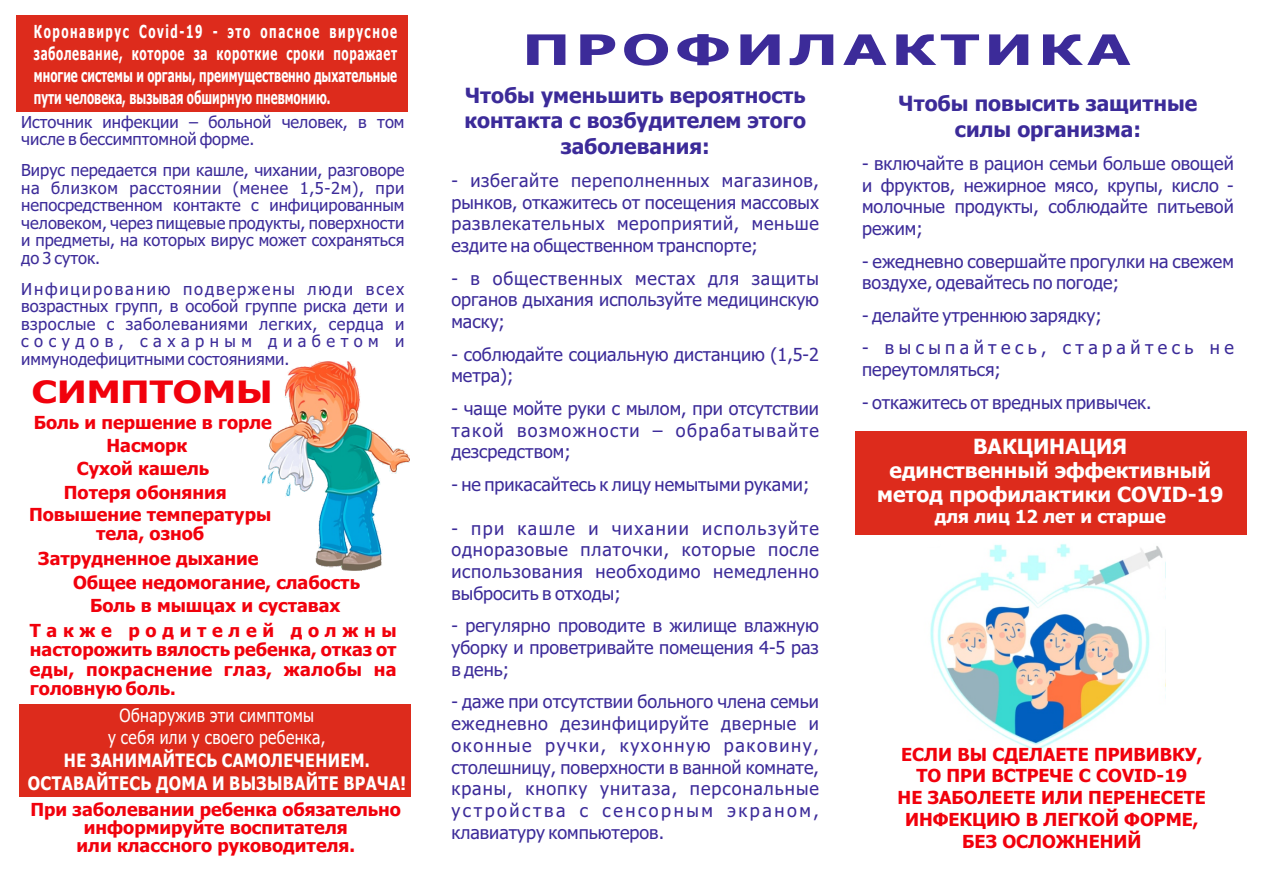
<style>
.page{position:relative;width:1263px;height:893px;background:#fff}
.page>*{position:absolute;margin:0;border:0;box-sizing:border-box;transform-origin:0 0}
.t1{font:700 42px "Tahoma";letter-spacing:.09em;color:#3c2b99;scale:1.48 1}
.t2{font:700 30.9px "Tahoma";color:#f1010c;scale:1.23 1}
.t3{font:700 21px/25.3px "Tahoma";color:#3c2b99;text-align:center}
.t4{font:700 21px/24.2px "Tahoma";color:#fff;text-align:center}
.t5{font:700 18.75px "Tahoma";letter-spacing:.025em;color:#fff;scale:.86 1}
.t6{font:18.45px/22.6px "Tahoma";letter-spacing:.025em;color:#fff;text-align:center;scale:.86 1}
.t7{font:700 18.45px "Tahoma";letter-spacing:.025em;color:#fff;scale:.86 1}
.t8{font:18px/21.8px "Tahoma";color:#3c2b99;text-align:justify}
.t9{font:700 18px/21.8px "Tahoma";color:#f1010c;text-align:center}
.t10{font:700 18px/21.8px "Tahoma";color:#fff;text-align:justify;scale:.65 1}
.t11{font:18px/21.8px "Tahoma";letter-spacing:.245em;color:#3c2b99}
.t12{font:700 18px "Tahoma";color:#fff}
.t13{font:16.5px/17.5px "Tahoma";color:#3c2b99;text-align:justify}
</style>
<div class="page">
<div style="left:16px;top:15px;width:392px;height:97px;background:#dd2b1c"></div>
<div style="left:19px;top:704px;width:392px;height:93px;background:#dd2b1c"></div>
<img style="left:263px;top:361px;width:146px;height:209px">
<div style="left:855px;top:431px;width:391px;height:103px;background:#dd2b1c"></div>
<img style="left:930px;top:544px;width:236px;height:209px">
<p class="t10" style="left:34px;top:23px;width:560px">Коронавирус Covid-19 - это опасное вирусное заболевание, которое за короткие сроки поражает многие системы и органы, преимущественно дыхательные пути человека, вызывая обширную пневмонию.</p>
<p class="t13" style="left:21px;top:114px;width:385px">Источник инфекции – больной человек, в том числе в бессимптомной форме.</p>
<p class="t13" style="left:21px;top:163px;width:385px">Вирус передается при кашле, чихании, разговоре на близком расстоянии (менее 1,5-2м), при непосредственном контакте с инфицированным человеком, через пищевые продукты, поверхности и предметы, на которых вирус может сохраняться до 3 суток.</p>
<p class="t13" style="left:21px;top:281px;width:385px">Инфицированию подвержены люди всех возрастных групп, в особой группе риска дети и взрослые с заболеваниями легких, сердца и сосудов, сахарным диабетом и иммунодефицитными состояниями.</p>
<h2 class="t2" style="left:32px;top:379px;width:197px">СИМПТОМЫ</h2>
<p class="t9" style="left:34px;top:413px;width:240px">Боль и першение в горле</p>
<p class="t9" style="left:106px;top:436px;width:82px">Насморк</p>
<p class="t9" style="left:77px;top:459px;width:134px">Сухой кашель</p>
<p class="t9" style="left:64px;top:483px;width:165px">Потеря обоняния</p>
<p class="t9" style="left:29px;top:506px;width:244px;line-height:19px">Повышение температуры тела, озноб</p>
<p class="t9" style="left:38px;top:549px;width:222px">Затрудненное дыхание</p>
<p class="t9" style="left:90px;top:596px;width:252px">Боль в мышцах и суставах</p>
<p class="t9" style="left:73px;top:573px;width:288px">Общее недомогание, слабость</p>
<p class="t9" style="left:30px;top:622px;width:368px;line-height:19.4px;text-align:justify">Также родителей должны насторожить вялость ребенка, отказ от еды, покраснение глаз, жалобы на головную боль.</p>
<p class="t6" style="left:108px;top:705px;width:254px">Обнаружив эти симптомы<br>у себя или у своего ребенка,</p>
<p class="t7" style="left:64px;top:753px;width:357px">НЕ ЗАНИМАЙТЕСЬ САМОЛЕЧЕНИЕМ.</p>
<p class="t5" style="left:28px;top:776px;width:441px">ОСТАВАЙТЕСЬ ДОМА И ВЫЗЫВАЙТЕ ВРАЧА!</p>
<p class="t9" style="left:31px;top:802px;width:372px;line-height:18px">При заболевании ребенка обязательно информируйте воспитателя<br>или классного руководителя.</p>
<h1 class="t1" style="left:522px;top:33px;width:412px">ПРОФИЛАКТИКА</h1>
<p class="t3" style="left:464px;top:84px;width:343px">Чтобы уменьшить вероятность контакта с возбудителем этого заболевания:</p>
<p class="t8" style="left:451px;top:171px;width:369px">- избегайте переполненных магазинов, рынков, откажитесь от посещения массовых развлекательных мероприятий, меньше ездите на общественном транспорте;</p>
<p class="t8" style="left:451px;top:269px;width:369px">- в общественных местах для защиты органов дыхания используйте медицинскую маску;</p>
<p class="t8" style="left:451px;top:345px;width:369px">- соблюдайте социальную дистанцию (1,5-2 метра);</p>
<p class="t8" style="left:451px;top:399px;width:369px">- чаще мойте руки с мылом, при отсутствии такой возможности – обрабатывайте дезсредством;</p>
<p class="t8" style="left:451px;top:475px;width:359px">- не прикасайтесь к лицу немытыми руками;</p>
<p class="t8" style="left:451px;top:519px;width:369px">- при кашле и чихании используйте одноразовые платочки, которые после использования необходимо немедленно выбросить в отходы;</p>
<p class="t8" style="left:451px;top:616px;width:369px">- регулярно проводите в жилище влажную уборку и проветривайте помещения 4-5 раз в день;</p>
<p class="t8" style="left:451px;top:692px;width:369px">- даже при отсутствии больного члена семьи ежедневно дезинфицируйте дверные и оконные ручки, кухонную раковину, столешницу, поверхности в ванной комнате, краны, кнопку унитаза, персональные устройства с сенсорным экраном, клавиатуру компьютеров.</p>
<p class="t3" style="left:899px;top:93px;width:300px">Чтобы повысить защитные силы организма:</p>
<p class="t8" style="left:862px;top:154px;width:373px">- включайте в рацион семьи больше овощей и фруктов, нежирное мясо, крупы, кисло - молочные продукты, соблюдайте питьевой режим;</p>
<p class="t8" style="left:862px;top:252px;width:373px">- ежедневно совершайте прогулки на свежем воздухе, одевайтесь по погоде;</p>
<p class="t8" style="left:862px;top:306px;width:241px">- делайте утреннюю зарядку;</p>
<p class="t11" style="left:862px;top:339px;width:373px">- высыпайтесь, старайтесь не переутомляться;</p>
<p class="t8" style="left:862px;top:393px;width:291px">- откажитесь от вредных привычек.</p>
<p class="t4" style="left:877px;top:436px;width:348px">ВАКЦИНАЦИЯ<br>единственный эффективный метод профилактики COVID-19</p>
<p class="t12" style="left:935px;top:509px;width:232px">для лиц 12 лет и старше</p>
<p class="t9" style="left:897px;top:745px;width:310px">ЕСЛИ ВЫ СДЕЛАЕТЕ ПРИВИВКУ,<br>ТО ПРИ ВСТРЕЧЕ С COVID-19<br>НЕ ЗАБОЛЕЕТЕ ИЛИ ПЕРЕНЕСЕТЕ<br>ИНФЕКЦИЮ В ЛЕГКОЙ ФОРМЕ,<br>БЕЗ ОСЛОЖНЕНИЙ</p>
</div>
